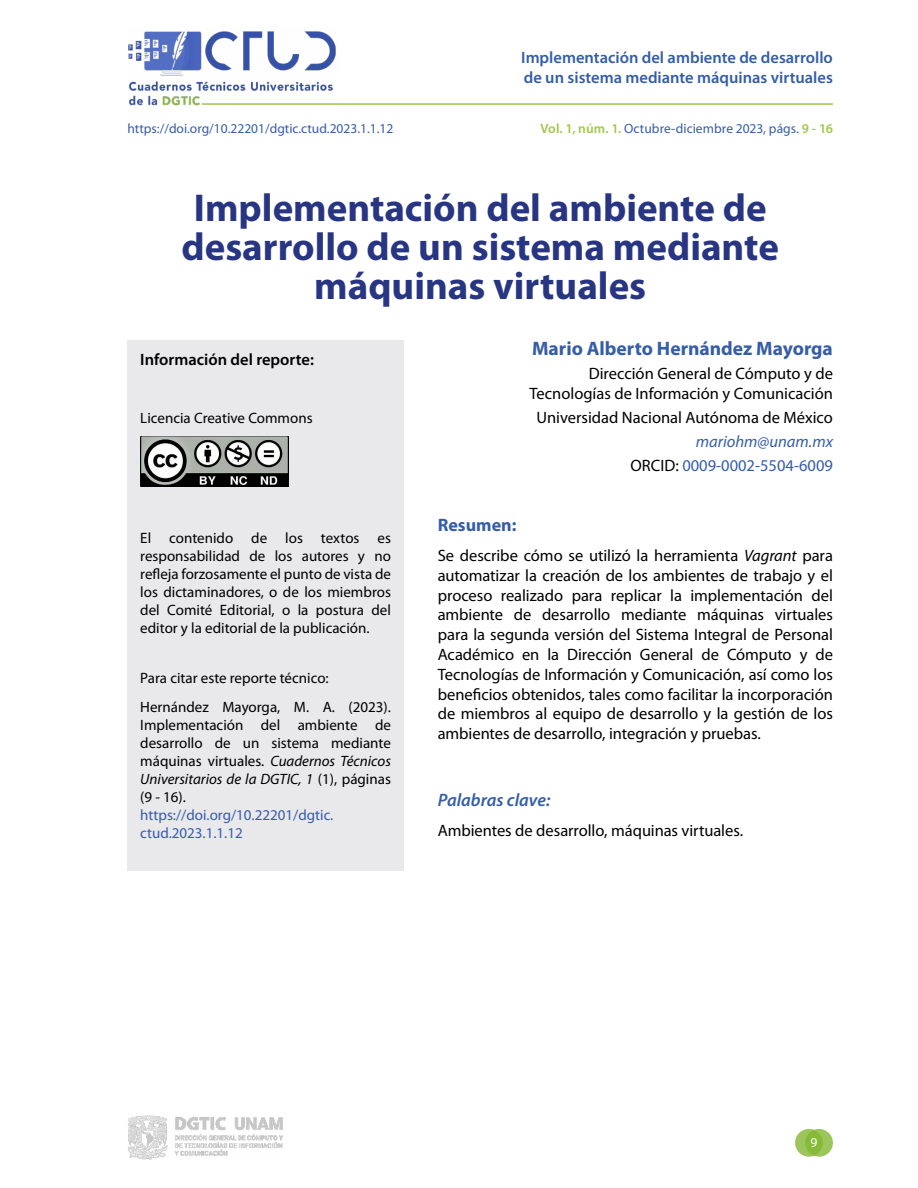
<style>
.page{position:relative;width:918px;height:1188px;background:#fff}
.page>*{position:absolute;margin:0;border:0;box-sizing:border-box;transform-origin:0 0}
.t1{font:700 39px/39px "Myriad Pro";color:#283583;text-align:center}
.t2{font:700 19.5px "Myriad Pro";color:#355da8}
.t3{font:italic 600 18px "Myriad Pro";color:#355da8}
.t4{font:700 18px "Myriad Pro";color:#355da8}
.t5{font:16.5px/19.8px "Myriad Pro";color:#000;text-align:right}
.t6{font:600 16.5px/19.8px "Myriad Pro";color:#345da8}
.t7{font:16.5px/24px "Myriad Pro";color:#355da8;text-align:right}
.t8{font:600 16.5px "Myriad Pro";color:#000}
.t9{font:15px/18px "Myriad Pro";color:#000;text-align:justify}
.t10{font:15px/18px "Myriad Pro";color:#355da8}
.t11{font:13.5px "Myriad Pro";color:#355da8}
.t12{font:13.5px "Myriad Pro";color:#345da8}
.t13{font:13.5px "Myriad Pro";color:#f9ffff}
.s1{font-weight:600;color:#a1c74a}
.s2{font-style:italic}
.s3{color:#000}
</style>
<div class="page">
<img style="left:128px;top:1115px;width:155px;height:45px">
<div style="left:795px;top:1129px;width:28px;height:28px;background:#9cc65b;border-radius:50%"></div>
<svg style="left:805px;top:1129px;width:28px;height:28px"></svg>
<hr style="left:202px;top:103px;width:631px;height:2px;background:#a1c74a">
<div style="left:128px;top:340px;width:276px;height:530px;background:#e9e8eb"></div>
<img style="left:140px;top:436px;width:148px;height:50px">
<img style="left:128px;top:31px;width:211px;height:74px">
<p class="t11" style="left:128px;top:121px;width:267px">https://doi.org/10.22201/dgtic.ctud.2023.1.1.12</p>
<p class="t6" style="left:521px;top:47px;width:313px">Implementación del ambiente de desarrollo de un sistema mediante máquinas virtuales</p>
<p class="t12" style="left:541px;top:121px;width:294px"><span class="s1">Vol. 1, núm. 1.</span> Octubre-diciembre 2023, págs. <span class="s1">9 - 16</span></p>
<h1 class="t1" style="left:182px;top:187px;width:599px">Implementación del ambiente de desarrollo de un sistema mediante máquinas virtuales</h1>
<p class="t2" style="left:532px;top:335px;width:302px">Mario Alberto Hernández Mayorga</p>
<p class="t5" style="left:530px;top:363px;width:305px">Dirección General de Cómputo y de<br>Tecnologías de Información y Comunicación</p>
<p class="t5" style="left:536px;top:407px;width:298px">Universidad Nacional Autónoma de México</p>
<p class="t7" style="left:631px;top:429px;width:204px"><span class="s2">mariohm@unam.mx<br></span><span class="s3">ORCID:</span> 0009-0002-5504-6009</p>
<p class="t8" style="left:140px;top:349px;width:175px">Información del reporte:</p>
<p class="t9" style="left:140px;top:408px;width:174px">Licencia Creative Commons</p>
<p class="t9" style="left:140px;top:529px;width:252px">El contenido de los textos es responsabilidad de los autores y no refleja forzosamente el punto de vista de los dictaminadores, o de los miembros del Comité Editorial, o la postura del editor y la editorial de la publicación.</p>
<p class="t9" style="left:140px;top:664px;width:252px;line-height:28.7px">Para citar este reporte técnico:<br>Hernández Mayorga, M. A. (2023).</p>
<p class="t9" style="left:140px;top:716px;width:252px">Implementación del ambiente de desarrollo de un sistema mediante máquinas virtuales. <span class="s2">Cuadernos Técnicos Universitarios de la DGTIC, 1</span> (1), páginas (9 - 16).</p>
<p class="t10" style="left:140px;top:806px;width:195px">https://doi.org/10.22201/dgtic. ctud.2023.1.1.12</p>
<p class="t4" style="left:438px;top:513px;width:80px">Resumen:</p>
<p class="t5" style="left:438px;top:545px;width:397px;text-align:justify">Se describe cómo se utilizó la herramienta <span class="s2">Vagrant</span> para automatizar la creación de los ambientes de trabajo y el proceso realizado para replicar la implementación del ambiente de desarrollo mediante máquinas virtuales para la segunda versión del Sistema Integral de Personal Académico en la Dirección General de Cómputo y de Tecnologías de Información y Comunicación, así como los beneficios obtenidos, tales como facilitar la incorporación de miembros al equipo de desarrollo y la gestión de los ambientes de desarrollo, integración y pruebas.</p>
<p class="t3" style="left:438px;top:788px;width:114px">Palabras clave:</p>
<p class="t5" style="left:438px;top:820px;width:307px">Ambientes de desarrollo, máquinas virtuales.</p>
<p class="t13" style="left:811px;top:1134px;width:8px">9</p>
</div>
